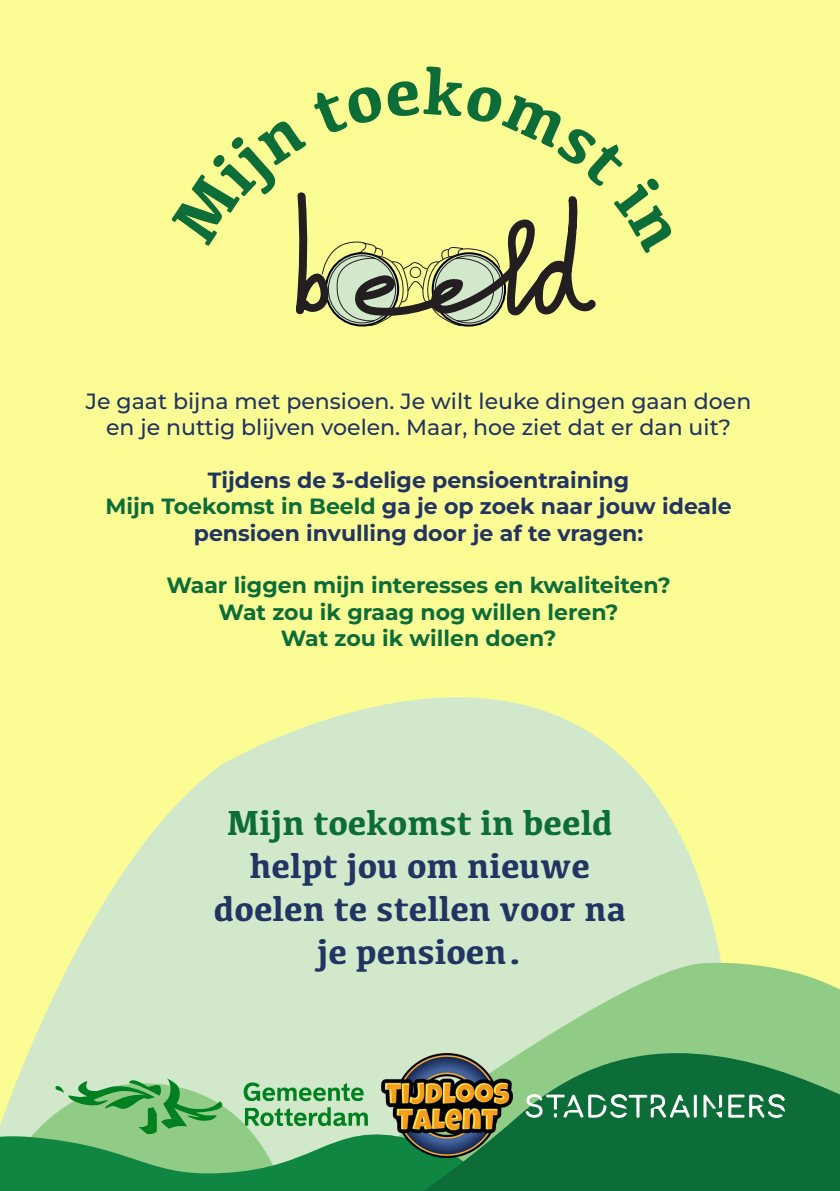
<style>
.page{position:relative;width:840px;height:1191px;background:#fff}
.page>*{position:absolute;margin:0;border:0;box-sizing:border-box;transform-origin:0 0}
.t1{font:700 36px/43.2px "Kefa";color:#0c6d39;text-align:center}
.t2{font:700 36px/43.2px "Kefa";color:#213462;text-align:center}
.t3{font:700 22px "Montserrat";color:#213462}
.t4{font:500 22px/26.4px "Montserrat";color:#213462;text-align:center}
.t5{font:700 22px "Montserrat";color:#0c6d39}
.s1{color:#0c6d39}
.s2{color:#213462}
</style>
<div class="page">
<div style="left:0;top:0;width:839px;height:1191px;background:#fcfc95"></div>
<svg style="left:77px;top:697px;width:639px;height:252px;fill:#d1e8ca"></svg>
<svg style="left:7px;top:949px;width:392px;height:157px;background:#d5e9c4"></svg>
<svg style="left:0;top:1106px;width:399px;height:85px;background:#52a96b"></svg>
<svg style="left:399px;top:937px;width:440px;height:254px;background:#73b07b"></svg>
<svg style="left:703px;top:1094px;width:18px;height:23px"></svg>
<svg style="left:525px;top:1094px;width:171px;height:24px;background:#559974"></svg>
<svg style="left:727px;top:1094px;width:57px;height:23px"></svg>
<img style="left:381px;top:1053px;width:130px;height:104px">
<svg style="left:55px;top:1078px;width:167px;height:56px;background:#7cc07c"></svg>
<svg style="left:243px;top:1082px;width:125px;height:44px;background:#87c38e"></svg>
<svg style="left:296px;top:192px;width:300px;height:135px"></svg>
<p class="t4" style="left:86px;top:387px;width:666px">Je gaat bijna met pensioen. Je wilt leuke dingen gaan doen en je nuttig blijven voelen. Maar, hoe ziet dat er dan uit?</p>
<p class="t3" style="left:208px;top:465px;width:423px">Tijdens de 3-delige pensioentraining</p>
<p class="t3" style="left:105px;top:492px;width:627px"><span class="s1">Mijn Toekomst in Beeld</span> ga je op zoek naar jouw ideale</p>
<p class="t3" style="left:194px;top:518px;width:450px">pensioen invulling door je af te vragen:</p>
<p class="t5" style="left:166px;top:571px;width:505px">Waar liggen mijn interesses en kwaliteiten?</p>
<p class="t5" style="left:218px;top:597px;width:401px">Wat zou ik graag nog willen leren?</p>
<p class="t5" style="left:281px;top:624px;width:277px">Wat zou ik willen doen?</p>
<p class="t1" style="left:227px;top:799px;width:387px">Mijn toekomst in beeld <span class="s2">helpt jou om nieuwe</span></p>
<p class="t2" style="left:214px;top:885px;width:413px">doelen te stellen voor na je pensioen.</p>
</div>
